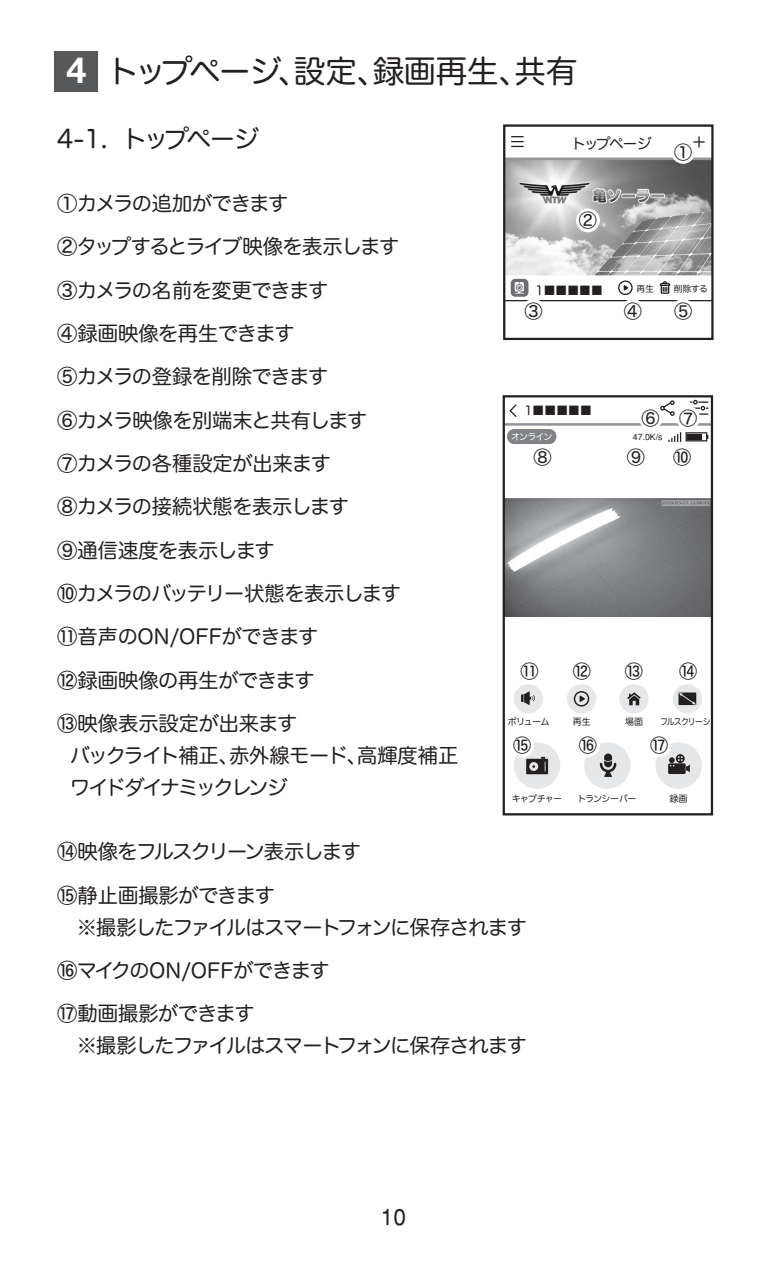
<style>
.page{position:relative;width:766px;height:1276px;background:#fff}
.page>*{position:absolute;margin:0;border:0;box-sizing:border-box;transform-origin:0 0}
.t1{font:31.5px "Hira Maru Pro N W4";letter-spacing:-.01em;color:#231f20}
.t2{font:24.75px "Hira Maru Pro N W4";letter-spacing:-.11em;color:#231f20}
.t3{font:22.5px "Helvetica";color:#231f20}
.t4{font:20.25px/43.4px "Hira Maru Pro N W4";letter-spacing:-.045em;color:#231f20}
.t5{font:20.25px/31.9px "Hira Maru Pro N W4";letter-spacing:-.085em;color:#231f20}
.t6{font:20.25px "Hira Maru Pro N W4";letter-spacing:-.065em;color:#231f20}
.t7{font:18.22px "Hira Maru Pro N W4";color:#231f20}
.t8{font:14.62px "Hira Maru Pro N W4";letter-spacing:-.11em;color:#231f20}
.t9{font:12.38px "Hira Maru Pro N W4";color:#231f20}
.t10{font:9px "Hira Maru Pro N W4";letter-spacing:-.075em;color:#231f20}
.t11{font:9px "Hira Maru Pro N W4";letter-spacing:-.075em;color:#231f20;scale:.87 1}
.t12{font:9px "Hira Maru Pro N W4";letter-spacing:-.095em;color:#fff}
.t13{font:8.78px "Hira Maru Pro N W4";letter-spacing:-.015em;color:#231f20}
.t14{font:8.55px "Helvetica";color:#231f20}
.s1{font-family:"Helvetica 75";font-weight:700;font-size:36px;color:#fff}
</style>
<div class="page">
<div style="left:513px;top:742px;width:47px;height:47px;background:#e6e7e9;border-radius:50%"></div>
<div style="left:507px;top:429px;width:49px;height:15px;background:#808285;border-radius:7px"></div>
<hr style="left:504px;top:423px;width:207px;height:3px;background:#939598">
<svg style="left:509px;top:404px;width:8px;height:13px"></svg>
<svg style="left:620px;top:400px;width:88px;height:42px"></svg>
<img style="left:505px;top:498px;width:204px;height:119px">
<svg style="left:566px;top:684px;width:137px;height:132px"></svg>
<svg style="left:507px;top:606px;width:41px;height:168px"></svg>
<div style="left:502px;top:395px;width:210px;height:420px;border:2px solid #231f20"></div>
<div style="left:510px;top:279px;width:18px;height:18px;background:#6c6d70;border-radius:4px"></div>
<img style="left:506px;top:160px;width:204px;height:115px">
<hr style="left:504px;top:158px;width:208px;height:2px;background:#939598">
<svg style="left:511px;top:136px;width:12px;height:11px"></svg>
<div style="left:618px;top:280px;width:14px;height:15px;border:1px solid #231f20;border-radius:50%"></div>
<div style="left:503px;top:124px;width:210px;height:216px;border:2px solid #231f20"></div>
<hr style="left:504px;top:300px;width:208px;height:1px;background:#231f20">
<div style="left:54px;top:51px;width:43px;height:40px;background:#57585a"></div>
<svg style="left:667px;top:136px;width:37px;height:31px"></svg>
<svg style="left:572px;top:205px;width:31px;height:65px"></svg>
<svg style="left:503px;top:282px;width:45px;height:59px"></svg>
<svg style="left:612px;top:284px;width:35px;height:18px"></svg>
<svg style="left:659px;top:176px;width:39px;height:126px"></svg>
<h1 class="t1" style="left:66px;top:44px;width:512px"><span class="s1">4</span> トップページ、設定、録画再生、共有</h1>
<p class="t2" style="left:57px;top:117px;width:203px">4-1. トップページ</p>
<p class="t8" style="left:571px;top:131px;width:82px">トップページ</p>
<p class="t7" style="left:673px;top:136px;width:20px">①</p>
<p class="t4" style="left:57px;top:180px;width:345px">①カメラの追加ができます<br>②タップするとライブ映像を表示します<br>③カメラの名前を変更できます<br>④録画映像を再生できます<br>⑤カメラの登録を削除できます<br>⑥カメラ映像を別端末と共有します<br>⑦カメラの各種設定が出来ます<br>⑧カメラの接続状態を表示します<br>⑨通信速度を表示します<br>⑩カメラのバッテリー状態を表示します⑪音声のON/OFFができます<br>⑫録画映像の再生ができます<br>⑬映像表示設定が出来ます</p>
<p class="t5" style="left:70px;top:738px;width:390px">バックライト補正、赤外線モード、高輝度補正ワイドダイナミックレンジ</p>
<p class="t7" style="left:578px;top:205px;width:20px">②</p>
<p class="t9" style="left:535px;top:279px;width:69px">1■■■■■</p>
<p class="t13" style="left:636px;top:281px;width:19px">再生</p>
<p class="t13" style="left:673px;top:281px;width:36px">削除する</p>
<p class="t7" style="left:524px;top:295px;width:20px">③</p>
<p class="t7" style="left:623px;top:295px;width:20px">④</p>
<p class="t7" style="left:673px;top:295px;width:20px">⑤</p>
<p class="t9" style="left:524px;top:400px;width:69px">1■■■■■</p>
<p class="t7" style="left:641px;top:402px;width:57px">⑥ ⑦</p>
<p class="t7" style="left:533px;top:441px;width:20px">⑧</p>
<p class="t7" style="left:626px;top:441px;width:20px">⑨</p>
<p class="t7" style="left:673px;top:441px;width:20px">⑩</p>
<p class="t12" style="left:511px;top:429px;width:43px">オンライン</p>
<p class="t14" style="left:632px;top:432px;width:31px">47.0K/s</p>
<p class="t7" style="left:520px;top:656px;width:20px">⑪</p>
<p class="t10" style="left:508px;top:714px;width:43px">ボリューム</p>
<p class="t7" style="left:572px;top:656px;width:20px">⑫</p>
<p class="t7" style="left:624px;top:656px;width:20px">⑬</p>
<p class="t7" style="left:679px;top:656px;width:20px">⑭</p>
<p class="t10" style="left:572px;top:714px;width:19px">再生</p>
<p class="t10" style="left:625px;top:714px;width:19px">場面</p>
<p class="t11" style="left:659px;top:714px;width:60px">フルスクリーシ</p>
<p class="t7" style="left:513px;top:729px;width:20px">⑮</p>
<p class="t7" style="left:578px;top:729px;width:20px">⑯</p>
<p class="t7" style="left:650px;top:729px;width:20px">⑰</p>
<p class="t10" style="left:511px;top:790px;width:52px">キャプチャー</p>
<p class="t10" style="left:577px;top:790px;width:61px">トランシーバー</p>
<p class="t10" style="left:669px;top:790px;width:19px">録画</p>
<p class="t4" style="left:57px;top:828px;width:305px">⑭映像をフルスクリーン表示します⑮静止画撮影ができます</p>
<p class="t4" style="left:57px;top:904px;width:471px">　※撮影したファイルはスマートフォンに保存されます⑯マイクのON/OFFができます<br>⑰動画撮影ができます</p>
<p class="t6" style="left:57px;top:1028px;width:471px">　※撮影したファイルはスマートフォンに保存されます</p>
<p class="t3" style="left:381px;top:1203px;width:27px">10</p>
</div>
